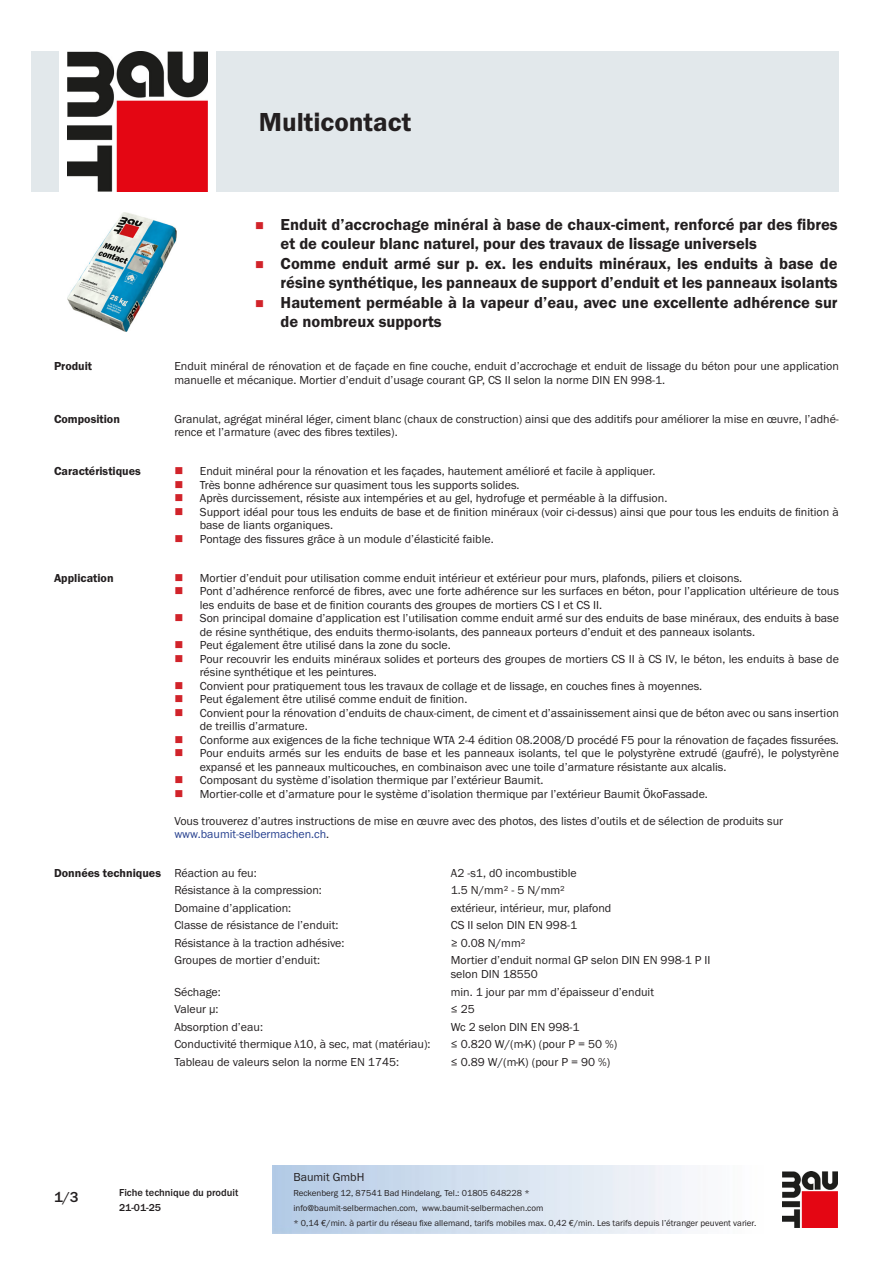
<style>
.page{position:relative;width:893px;height:1263px;background:#fff}
.page>*{position:absolute;margin:0;border:0;box-sizing:border-box;transform-origin:0 0}
.PDS_Produktname{font:27px "BM Franklin Gothic URW Dem";color:#231f20}
.t1{font:16.5px/19.5px "BM Franklin Gothic URW Dem";color:#231f20}
.t2{font:500 15px "BM Franklin Gothic URW";color:#231f20}
.PDS_Standard{font:12px/13.5px "BM Franklin Gothic URW Boo";color:#231f20}
.PDS_Standard_linksbü{font:12px/13.5px "BM Franklin Gothic URW Boo";color:#231f20}
.PDS_Header{font:12px "BM Franklin Gothic URW Dem";color:#231f20}
.PDS_Standard-2{font:12px "BM Franklin Gothic URW Boo";color:#253f8e}
.t3{font:500 10.5px/15px "BM Franklin Gothic URW";color:#231f20}
.t4{font:9px/15px "BM Franklin Gothic URW Boo";color:#231f20}
.s1{color:#231f20}
</style>
<div class="page">
<img style="left:782px;top:1171px;width:56px;height:56px">
<div style="left:32px;top:51px;width:27px;height:140px;background:#e2e8eb"></div>
<img style="left:68px;top:51px;width:139px;height:140px">
<div style="left:216px;top:51px;width:623px;height:140px;background:#e2e8eb"></div>
<img style="left:68px;top:213px;width:109px;height:119px">
<p class="PDS_Produktname" style="left:259px;top:106px;width:154px">Multicontact</p>
<p class="t1" style="left:281px;top:215px;width:558px">Enduit d’accrochage minéral à base de chaux-ciment, renforcé par des fibres et de couleur blanc naturel, pour des travaux de lissage universels</p>
<p class="t1" style="left:281px;top:254px;width:559px">Comme enduit armé sur p. ex. les enduits minéraux, les enduits à base de résine synthétique, les panneaux de support d’enduit et les panneaux isolants</p>
<p class="t1" style="left:281px;top:293px;width:558px">Hautement perméable à la vapeur d’eau, avec une excellente adhérence sur de nombreux supports</p>
<p class="PDS_Header" style="left:54px;top:359px;width:40px">Produit</p>
<p class="PDS_Standard" style="left:174px;top:360px;width:666px">Enduit minéral de rénovation et de façade en fine couche, enduit d’accrochage et enduit de lissage du béton pour une application manuelle et mécanique. Mortier d’enduit d’usage courant GP, CS II selon la norme DIN EN 998-1.</p>
<p class="PDS_Header" style="left:54px;top:411px;width:67px">Composition</p>
<p class="PDS_Standard" style="left:174px;top:412px;width:666px">Granulat, agrégat minéral léger, ciment blanc (chaux de construction) ainsi que des additifs pour améliorer la mise en œuvre, l’adhé&shy;rence et l’armature (avec des fibres textiles).</p>
<p class="PDS_Header" style="left:54px;top:464px;width:88px">Caractéristiques</p>
<p class="PDS_Standard" style="left:200px;top:465px;width:457px">Enduit minéral pour la rénovation et les façades, hautement amélioré et facile à appliquer.</p>
<p class="PDS_Standard" style="left:200px;top:478px;width:321px">Très bonne adhérence sur quasiment tous les supports solides.</p>
<p class="PDS_Standard" style="left:200px;top:492px;width:469px">Après durcissement, résiste aux intempéries et au gel, hydrofuge et perméable à la diffusion.</p>
<p class="PDS_Standard" style="left:200px;top:505px;width:640px">Support idéal pour tous les enduits de base et de finition minéraux (voir ci-dessus) ainsi que pour tous les enduits de finition à base de liants organiques.</p>
<p class="PDS_Standard" style="left:200px;top:532px;width:295px">Pontage des fissures grâce à un module d’élasticité faible.</p>
<p class="PDS_Header" style="left:54px;top:570px;width:61px">Application</p>
<p class="PDS_Standard" style="left:200px;top:571px;width:544px">Mortier d’enduit pour utilisation comme enduit intérieur et extérieur pour murs, plafonds, piliers et cloisons.</p>
<p class="PDS_Standard" style="left:200px;top:584px;width:641px">Pont d’adhérence renforcé de fibres, avec une forte adhérence sur les surfaces en béton, pour l’application ultérieure de tous les enduits de base et de finition courants des groupes de mortiers CS I et CS II.</p>
<p class="PDS_Standard" style="left:200px;top:611px;width:641px">Son principal domaine d’application est l’utilisation comme enduit armé sur des enduits de base minéraux, des enduits à base de résine synthétique, des enduits thermo-isolants, des panneaux porteurs d’enduit et des panneaux isolants.</p>
<p class="PDS_Standard" style="left:200px;top:638px;width:252px">Peut également être utilisé dans la zone du socle.</p>
<p class="PDS_Standard" style="left:200px;top:652px;width:640px">Pour recouvrir les enduits minéraux solides et porteurs des groupes de mortiers CS II à CS IV, le béton, les enduits à base de résine synthétique et les peintures.</p>
<p class="PDS_Standard" style="left:200px;top:679px;width:504px">Convient pour pratiquement tous les travaux de collage et de lissage, en couches fines à moyennes.</p>
<p class="PDS_Standard" style="left:200px;top:692px;width:269px">Peut également être utilisé comme enduit de finition.</p>
<p class="PDS_Standard" style="left:200px;top:706px;width:641px">Convient pour la rénovation d’enduits de chaux-ciment, de ciment et d’assainissement ainsi que de béton avec ou sans insertion de treillis d’armature.</p>
<p class="PDS_Standard" style="left:200px;top:733px;width:640px">Conforme aux exigences de la fiche technique WTA 2-4 édition 08.2008/D procédé F5 pour la rénovation de façades fissurées.</p>
<p class="PDS_Standard" style="left:200px;top:746px;width:641px">Pour enduits armés sur les enduits de base et les panneaux isolants, tel que le polystyrène extrudé (gaufré), le polystyrène expansé et les panneaux multicouches, en combinaison avec une toile d’armature résistante aux alcalis.</p>
<p class="PDS_Standard" style="left:200px;top:773px;width:345px">Composant du système d’isolation thermique par l’extérieur Baumit.</p>
<p class="PDS_Standard" style="left:200px;top:787px;width:510px">Mortier-colle et d’armature pour le système d’isolation thermique par l’extérieur Baumit ÖkoFassade.</p>
<p class="PDS_Standard" style="left:174px;top:814px;width:610px">Vous trouverez d’autres instructions de mise en œuvre avec des photos, des listes d’outils et de sélection de produits sur</p>
<p class="PDS_Standard-2" style="left:174px;top:827px;width:156px">www.baumit-selbermachen.ch<span class="s1">.</span></p>
<p class="PDS_Header" style="left:54px;top:865px;width:109px">Données techniques</p>
<p class="PDS_Standard_linksbü" style="left:174px;top:866px;width:84px">Réaction au feu:</p>
<p class="PDS_Standard_linksbü" style="left:451px;top:866px;width:127px">A2 -s1, d0 incombustible</p>
<p class="PDS_Standard_linksbü" style="left:174px;top:884px;width:149px">Résistance à la compression:</p>
<p class="PDS_Standard_linksbü" style="left:451px;top:884px;width:116px">1.5 N/mm² - 5 N/mm²</p>
<p class="PDS_Standard_linksbü" style="left:174px;top:901px;width:118px">Domaine d’application:</p>
<p class="PDS_Standard_linksbü" style="left:451px;top:901px;width:162px">extérieur, intérieur, mur, plafond</p>
<p class="PDS_Standard_linksbü" style="left:174px;top:919px;width:166px">Classe de résistance de l’enduit:</p>
<p class="PDS_Standard_linksbü" style="left:451px;top:919px;width:128px">CS II selon DIN EN 998-1</p>
<p class="PDS_Standard_linksbü" style="left:174px;top:936px;width:172px">Résistance à la traction adhésive:</p>
<p class="PDS_Standard_linksbü" style="left:451px;top:936px;width:76px">≥ 0.08 N/mm²</p>
<p class="PDS_Standard_linksbü" style="left:174px;top:954px;width:147px">Groupes de mortier d’enduit:</p>
<p class="PDS_Standard_linksbü" style="left:451px;top:954px;width:261px">Mortier d’enduit normal GP selon DIN EN 998-1 P II selon DIN 18550</p>
<p class="PDS_Standard_linksbü" style="left:174px;top:985px;width:48px">Séchage:</p>
<p class="PDS_Standard_linksbü" style="left:451px;top:985px;width:205px">min. 1 jour par mm d’épaisseur d’enduit</p>
<p class="PDS_Standard_linksbü" style="left:174px;top:1002px;width:46px">Valeur μ:</p>
<p class="PDS_Standard_linksbü" style="left:451px;top:1002px;width:26px">≤ 25</p>
<p class="PDS_Standard_linksbü" style="left:174px;top:1020px;width:90px">Absorption d’eau:</p>
<p class="PDS_Standard_linksbü" style="left:451px;top:1020px;width:130px">Wc 2 selon DIN EN 998-1</p>
<p class="PDS_Standard_linksbü" style="left:174px;top:1037px;width:258px">Conductivité thermique λ10, à sec, mat (matériau):</p>
<p class="PDS_Standard_linksbü" style="left:451px;top:1037px;width:168px">≤ 0.820 W/(m·K) (pour P = 50 %)</p>
<p class="PDS_Standard_linksbü" style="left:174px;top:1055px;width:226px">Tableau de valeurs selon la norme EN 1745:</p>
<p class="PDS_Standard_linksbü" style="left:451px;top:1055px;width:161px">≤ 0.89 W/(m·K) (pour P = 90 %)</p>
<p class="t2" style="left:54px;top:1188px;width:26px">1/3</p>
<p class="t3" style="left:119px;top:1185px;width:121px">Fiche technique du produit<br>21-01-25</p>
<p class="PDS_Standard" style="left:293px;top:1170px;width:73px">Baumit GmbH</p>
<p class="t4" style="left:293px;top:1186px;width:464px">Reckenberg 12, 87541 Bad Hindelang, Tel.: 01805 648228 *<br>info@baumit-selbermachen.com, www.baumit-selbermachen.com<br>* 0,14 €/min. à partir du réseau fixe allemand, tarifs mobiles max. 0,42 €/min. Les tarifs depuis l’étranger peuvent varier.</p>
</div>
